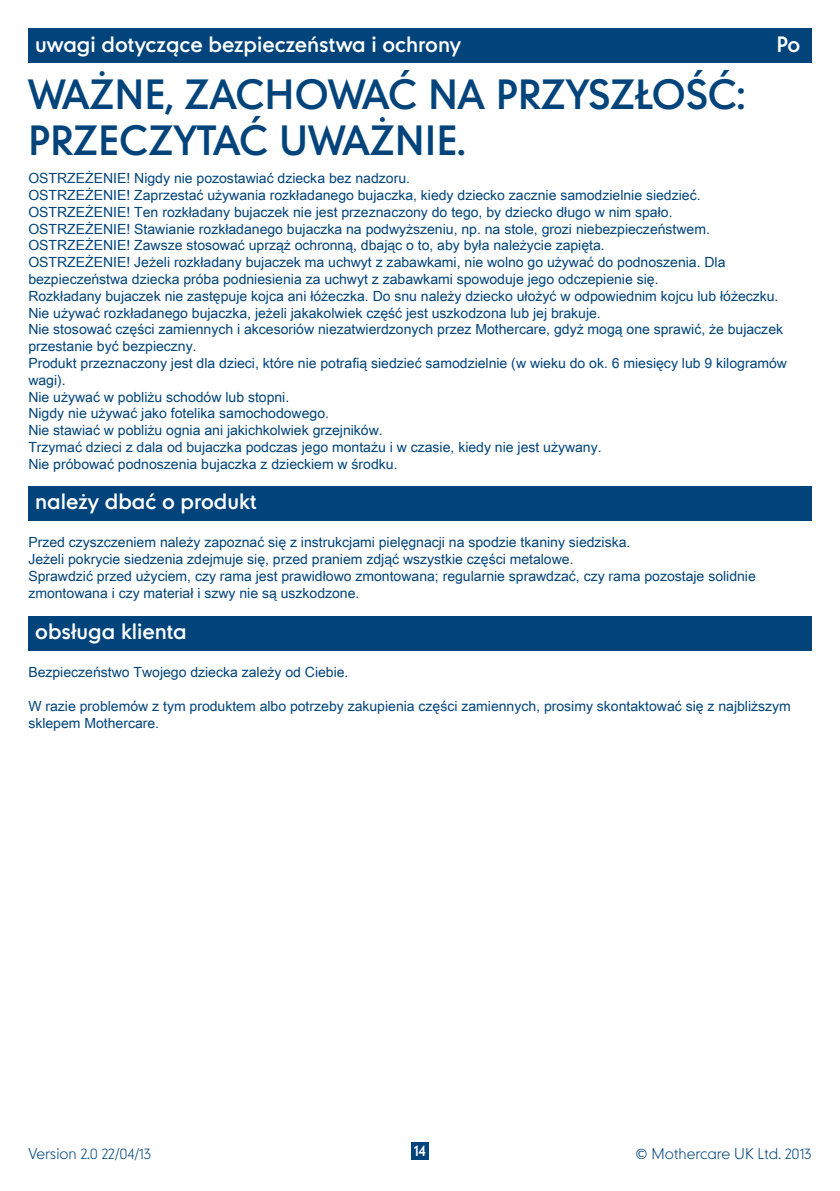
<style>
.page{position:relative;width:840px;height:1191px;background:#fff}
.page>*{position:absolute;margin:0;border:0;box-sizing:border-box;transform-origin:0 0}
.t1{font:38px/45.6px "Mothercare";color:#00447b}
.Mothercare_box_headi{font:20px "Mothercare";color:#fff}
.Mothercare_box_headi-2{font:100 20px "Mothercare";color:#fff}
.Mothercare_body_copy{font:20px "Mothercare";color:#fff}
.Mothercare_body_copy-2{font:14px/16.8px "Arial Unicode MS";color:#00447b}
.t2{font:100 14px "Mothercare";color:#00447b}
.t3{font:14px "Mothercare";color:#fff}
</style>
<div class="page">
<div style="left:411px;top:1142px;width:17px;height:17px;background:#00447b"></div>
<div style="left:28px;top:28px;width:783px;height:34px;background:#00447b"></div>
<div style="left:28px;top:616px;width:783px;height:34px;background:#00447b"></div>
<div style="left:28px;top:486px;width:783px;height:34px;background:#00447b"></div>
<p class="Mothercare_box_headi" style="left:35px;top:30px;width:427px">uwagi dotyczące bezpieczeństwa i ochrony</p>
<p class="t1" style="left:28px;top:70px;width:718px">WAŻNE, ZACHOWAĆ NA PRZYSZŁOŚĆ:<br>PRZECZYTAĆ UWAŻNIE.</p>
<p class="Mothercare_box_headi-2" style="left:35px;top:30px;width:185px">safety &amp; care notes</p>
<p class="Mothercare_body_copy" style="left:776px;top:30px;width:25px">Po</p>
<p class="Mothercare_body_copy-2" style="left:28px;top:169px;width:383px">OSTRZEŻENIE! Nigdy nie pozostawiać dziecka bez nadzoru.</p>
<p class="Mothercare_body_copy-2" style="left:28px;top:186px;width:673px">OSTRZEŻENIE! Zaprzestać używania rozkładanego bujaczka, kiedy dziecko zacznie samodzielnie siedzieć.</p>
<p class="Mothercare_body_copy-2" style="left:28px;top:203px;width:645px">OSTRZEŻENIE! Ten rozkładany bujaczek nie jest przeznaczony do tego, by dziecko długo w nim spało.</p>
<p class="Mothercare_body_copy-2" style="left:28px;top:220px;width:682px">OSTRZEŻENIE! Stawianie rozkładanego bujaczka na podwyższeniu, np. na stole, grozi niebezpieczeństwem.</p>
<p class="Mothercare_body_copy-2" style="left:28px;top:237px;width:577px">OSTRZEŻENIE! Zawsze stosować uprząż ochronną, dbając o to, aby była należycie zapięta.</p>
<p class="Mothercare_body_copy-2" style="left:28px;top:253px;width:698px">OSTRZEŻENIE! Jeżeli rozkładany bujaczek ma uchwyt z zabawkami, nie wolno go używać do podnoszenia. Dla bezpieczeństwa dziecka próba podniesienia za uchwyt z zabawkami spowoduje jego odczepienie się.</p>
<p class="Mothercare_body_copy-2" style="left:28px;top:287px;width:751px">Rozkładany bujaczek nie zastępuje kojca ani łóżeczka. Do snu należy dziecko ułożyć w odpowiednim kojcu lub łóżeczku.</p>
<p class="Mothercare_body_copy-2" style="left:28px;top:304px;width:573px">Nie używać rozkładanego bujaczka, jeżeli jakakolwiek część jest uszkodzona lub jej brakuje.</p>
<p class="Mothercare_body_copy-2" style="left:28px;top:321px;width:755px">Nie stosować części zamiennych i akcesoriów niezatwierdzonych przez Mothercare, gdyż mogą one sprawić, że bujaczek przestanie być bezpieczny.</p>
<p class="Mothercare_body_copy-2" style="left:28px;top:354px;width:759px">Produkt przeznaczony jest dla dzieci, które nie potrafią siedzieć samodzielnie (w wieku do ok. 6 miesięcy lub 9 kilogramów wagi).</p>
<p class="Mothercare_body_copy-2" style="left:28px;top:388px;width:262px">Nie używać w pobliżu schodów lub stopni.</p>
<p class="Mothercare_body_copy-2" style="left:28px;top:405px;width:302px">Nigdy nie używać jako fotelika samochodowego.</p>
<p class="Mothercare_body_copy-2" style="left:28px;top:421px;width:355px">Nie stawiać w pobliżu ognia ani jakichkolwiek grzejników.</p>
<p class="Mothercare_body_copy-2" style="left:28px;top:438px;width:574px">Trzymać dzieci z dala od bujaczka podczas jego montażu i w czasie, kiedy nie jest używany.</p>
<p class="Mothercare_body_copy-2" style="left:28px;top:455px;width:370px">Nie próbować podnoszenia bujaczka z dzieckiem w środku.</p>
<p class="Mothercare_box_headi" style="left:35px;top:488px;width:223px">należy dbać o produkt</p>
<p class="Mothercare_body_copy-2" style="left:28px;top:533px;width:603px">Przed czyszczeniem należy zapoznać się z instrukcjami pielęgnacji na spodzie tkaniny siedziska.</p>
<p class="Mothercare_body_copy-2" style="left:28px;top:550px;width:546px">Jeżeli pokrycie siedzenia zdejmuje się, przed praniem zdjąć wszystkie części metalowe.</p>
<p class="Mothercare_body_copy-2" style="left:28px;top:567px;width:728px">Sprawdzić przed użyciem, czy rama jest prawidłowo zmontowana; regularnie sprawdzać, czy rama pozostaje solidnie zmontowana i czy materiał i szwy nie są uszkodzone.</p>
<p class="Mothercare_box_headi" style="left:35px;top:617px;width:153px">obsługa klienta</p>
<p class="Mothercare_body_copy-2" style="left:28px;top:663px;width:321px">Bezpieczeństwo Twojego dziecka zależy od Ciebie.</p>
<p class="Mothercare_body_copy-2" style="left:28px;top:697px;width:763px">W razie problemów z tym produktem albo potrzeby zakupienia części zamiennych, prosimy skontaktować się z najbliższym sklepem Mothercare.</p>
<p class="t2" style="left:28px;top:1144px;width:124px">Version 2.0 22/04/13</p>
<p class="t3" style="left:414px;top:1141px;width:13px">14</p>
<p class="t2" style="left:635px;top:1144px;width:177px">© Mothercare UK Ltd. 2013</p>
</div>
